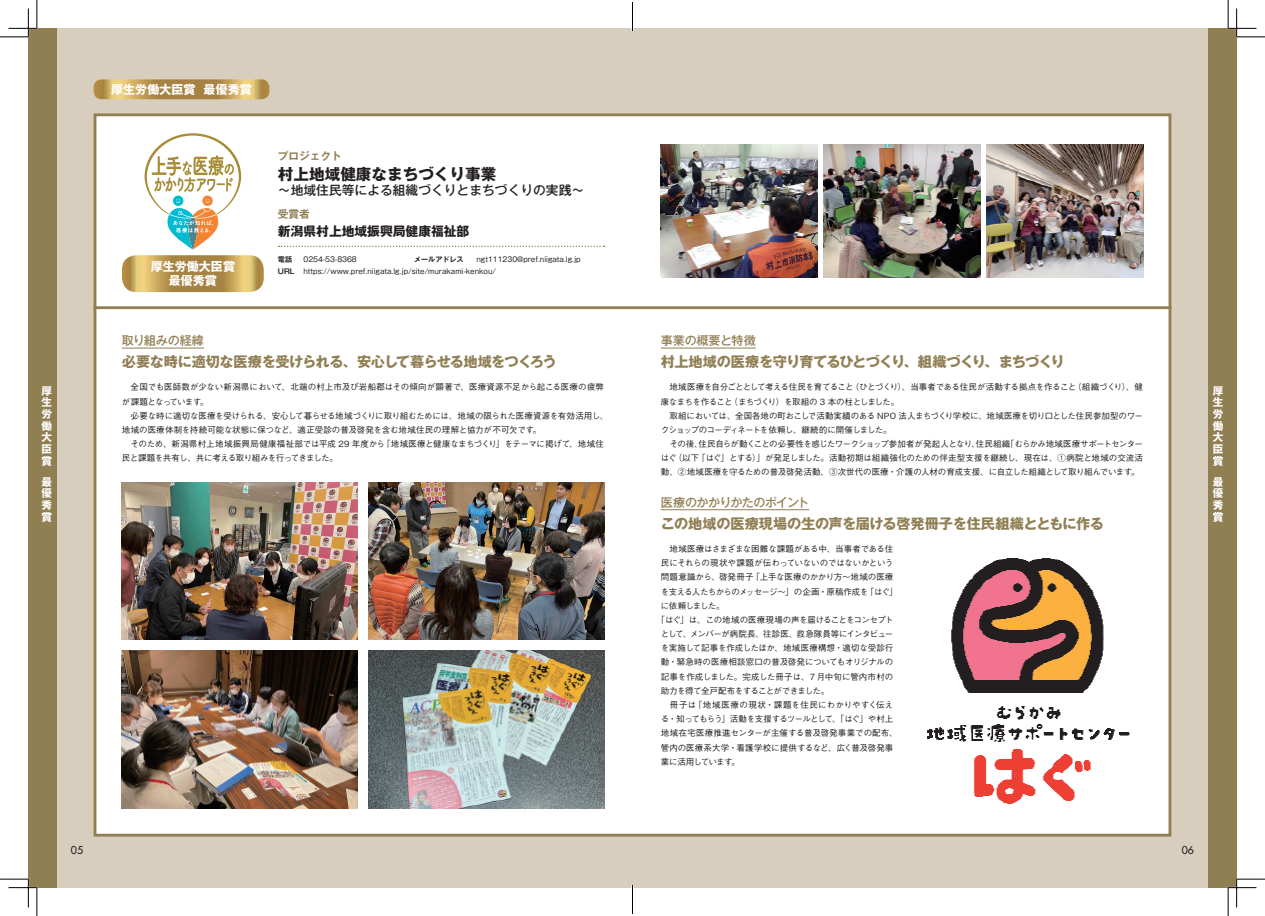
<style>
.page{position:relative;width:1265px;height:916px;background:#fff}
.page>*{position:absolute;margin:0;border:0;box-sizing:border-box;transform-origin:0 0}
.t1{font:700 15.6px "Gothic MB101 Pr 6";color:#231f20}
.t2{font:700 14.2px "Gothic MB101 Pr 6";letter-spacing:-.03em;color:#917f54}
.t3{font:700 14.2px "Gothic MB101 Pr 6";letter-spacing:-.05em;color:#917f54}
.t4{font:500 12.8px "Gothic MB101 Pr 6";color:#231f20}
.t5{font:700 12.8px "Gothic MB101 Pr 6";color:#231f20}
.t6{font:700 12px/14.2px "Gothic MB101 Pr 6";color:#fff;text-align:center}
.t7{font:500 12px "Gothic MB101 Pr 6";letter-spacing:-.04em;color:#917f54}
.t8{font:500 12px "Gothic MB101 Pr 6";letter-spacing:-.015em;color:#917f54}
.t9{font:700 10.6px/11.7px "Gothic MB101 Pr 6";color:#fff;text-align:justify}
.t10{font:700 10.6px "Gothic MB101 Pr 6 De";color:#917f54}
.t11{font:10.6px "Futura";color:#231f20}
.t12{font:500 8.5px/14.2px "Gothic BBB Pro";letter-spacing:-.025em;color:#231f20}
.t13{font:500 8.5px "Gothic BBB Pro";color:#231f20}
.t14{font:500 8.5px "Gothic BBB Pro";letter-spacing:-.075em;color:#231f20}
.t15{font:500 8.5px "Gothic BBB Pro";letter-spacing:-.005em;color:#231f20}
.t16{font:500 8.5px "Gothic BBB Pro";letter-spacing:-.085em;color:#231f20}
.t17{font:500 8.5px "Gothic BBB Pro";letter-spacing:-.055em;color:#231f20}
.t18{font:500 8.5px "Gothic BBB Pro";letter-spacing:-.05em;color:#231f20}
.t19{font:500 8.5px "Gothic BBB Pro";letter-spacing:.005em;color:#231f20}
.t20{font:500 8.5px "Gothic BBB Pro";letter-spacing:.035em;color:#231f20}
.t21{font:500 8.5px "Gothic BBB Pro";letter-spacing:-.1em;color:#231f20}
.t22{font:7.1px/12px "Gothic MB101 Pr 6";color:#231f20}
.t23{font:700 7.1px "Gothic MB101 Pr 6 De";color:#231f20}
.s1{font-family:"Gothic MB101 Pr 6 De";font-weight:700}
</style>
<div class="page">
<div style="left:28px;top:28px;width:1208px;height:859px;background:#d8cebe"></div>
<div style="left:28px;top:28px;width:29px;height:859px;background:#917f54"></div>
<div style="left:1208px;top:28px;width:28px;height:859px;background:#917f54"></div>
<div style="left:94px;top:113px;width:1077px;height:723px;background:#fff;border:3px solid #917f54"></div>
<hr style="left:94px;top:306px;width:1077px;height:3px;background:#917f54">
<img style="left:660px;top:145px;width:157px;height:133px">
<img style="left:823px;top:145px;width:157px;height:133px">
<img style="left:986px;top:145px;width:156px;height:133px">
<img style="left:927px;top:558px;width:203px;height:246px">
<svg style="left:94px;top:79px;width:175px;height:20px;background:#bf9d58"></svg>
<svg style="left:122px;top:255px;width:142px;height:37px;background:#c0a05b"></svg>
<svg style="left:145px;top:133px;width:96px;height:116px"></svg>
<svg style="left:279px;top:246px;width:325px;height:1px"></svg>
<hr style="left:122px;top:348px;width:82px;height:1px;background:#917f54">
<hr style="left:660px;top:348px;width:95px;height:1px;background:#917f54">
<hr style="left:660px;top:509px;width:149px;height:1px;background:#917f54">
<img style="left:122px;top:482px;width:235px;height:157px">
<img style="left:122px;top:651px;width:235px;height:157px">
<img style="left:369px;top:482px;width:235px;height:157px">
<img style="left:369px;top:651px;width:235px;height:157px">
<svg style="left:0;top:0;width:38px;height:38px"></svg>
<svg style="left:0;top:878px;width:38px;height:38px"></svg>
<svg style="left:1227px;top:0;width:37px;height:38px"></svg>
<svg style="left:1227px;top:878px;width:37px;height:38px"></svg>
<hr style="left:631px;top:10px;width:2px;height:21px;background:#fff">
<hr style="left:631px;top:885px;width:2px;height:21px;background:#fff">
<svg style="left:632px;top:3px;width:1px;height:28px"></svg>
<svg style="left:632px;top:885px;width:1px;height:28px"></svg>
<p class="t9" style="left:41px;top:384px;width:12px">厚生労働大臣賞</p>
<p class="t9" style="left:41px;top:475px;width:12px">最優秀賞</p>
<h3 class="t6" style="left:111px;top:82px;width:142px">厚生労働大臣賞 最優秀賞</h3>
<h3 class="t6" style="left:151px;top:259px;width:86px">厚生労働大臣賞最優秀賞</h3>
<p class="t10" style="left:278px;top:147px;width:65px">プロジェクト</p>
<h1 class="t1" style="left:278px;top:161px;width:220px">村上地域健康なまちづくり事業</h1>
<h3 class="t4" style="left:278px;top:180px;width:308px">～地域住民等による組織づくりとまちづくりの実践～</h3>
<p class="t10" style="left:278px;top:205px;width:33px">受賞者</p>
<h3 class="t5" style="left:278px;top:220px;width:193px">新潟県村上地域振興局健康福祉部</h3>
<p class="t23" style="left:278px;top:253px;width:16px">電話</p>
<p class="t22" style="left:303px;top:253px;width:55px">0254-53-8368</p>
<p class="t23" style="left:414px;top:253px;width:51px">メールアドレス</p>
<p class="t22" style="left:278px;top:253px;width:304px;text-indent:198px">ngt111230@pref.niigata.lg.jp<br><span class="s1">URL</span> https://www.pref.niigata.lg.jp/site/murakami-kenkou/</p>
<h3 class="t7" style="left:122px;top:331px;width:84px">取り組みの経緯</h3>
<h2 class="t2" style="left:122px;top:350px;width:436px">必要な時に適切な医療を受けられる、安心して暮らせる地域をつくろう</h2>
<p class="t12" style="left:122px;top:379px;width:488px">　全国でも医師数が少ない新潟県において、北端の村上市及び岩船郡はその傾向が顕著で、医療資源不足から起こる医療の疲弊が課題となっています。<br>　必要な時に適切な医療を受けられる、安心して暮らせる地域づくりに取り組むためには、地域の限られた医療資源を有効活用し、地域の医療体制を持続可能な状態に保つなど、適正受診の普及啓発を含む地域住民の理解と協力が不可欠です。<br>　そのため、新潟県村上地域振興局健康福祉部では平成 29 年度から「地域医療と健康なまちづくり」をテーマに掲げて、地域住民と課題を共有し、共に考える取り組みを行ってきました。</p>
<h3 class="t8" style="left:660px;top:331px;width:96px">事業の概要と特徴</h3>
<h2 class="t3" style="left:660px;top:350px;width:405px">村上地域の医療を守り育てるひとづくり、組織づくり、まちづくり</h2>
<p class="t12" style="left:660px;top:379px;width:483px">　地域医療を自分ごととして考える住民を育てること（ひとづくり）、当事者である住民が活動する拠点を作ること（組織づくり）、健康なまちを作ること（まちづくり）を取組の 3 本の柱としました。<br>　取組においては、全国各地の町おこしで活動実績のある NPO 法人まちづくり学校に、地域医療を切り口とした住民参加型のワークショップのコーディネートを依頼し、継続的に開催しました。<br>　その後、住民自らが動くことの必要性を感じたワークショップ参加者が発起人となり、住民組織「むらかみ地域医療サポートセンターはぐ（以下「はぐ」とする）」が発足しました。活動初期は組織強化のための伴走型支援を継続し、現在は、①病院と地域の交流活動、②地域医療を守るための普及啓発活動、③次世代の医療・介護の人材の育成支援、に自立した組織として取り組んでいます。</p>
<h3 class="t7" style="left:660px;top:492px;width:150px">医療のかかりかたのポイント</h3>
<h2 class="t2" style="left:660px;top:511px;width:444px">この地域の医療現場の生の声を届ける啓発冊子を住民組織とともに作る</h2>
<p class="t12" style="left:660px;top:540px;width:234px">　地域医療はさまざまな困難な課題がある中、当事者である住</p>
<p class="t12" style="left:660px;top:555px;width:234px">民にそれらの現状や課題が伝わっていないのではないかという</p>
<p class="t13" style="left:660px;top:570px;width:234px">問題意識から、啓発冊子「上手な医療のかかり方～地域の医療</p>
<p class="t14" style="left:660px;top:584px;width:238px">を支える人たちからのメッセージ～」の企画・原稿作成を「はぐ」</p>
<p class="t21" style="left:660px;top:598px;width:65px">に依頼しました。</p>
<p class="t17" style="left:656px;top:613px;width:238px">「はぐ」は、この地域の医療現場の声を届けることをコンセプト</p>
<p class="t18" style="left:660px;top:627px;width:234px">として、メンバーが病院長、往診医、救急隊員等にインタビュー</p>
<p class="t15" style="left:660px;top:641px;width:234px">を実施して記事を作成したほか、地域医療構想・適切な受診行</p>
<p class="t13" style="left:660px;top:655px;width:234px">動・緊急時の医療相談窓口の普及啓発についてもオリジナルの</p>
<p class="t15" style="left:660px;top:669px;width:234px">記事を作成しました。完成した冊子は、7 月中旬に管内市村の</p>
<p class="t14" style="left:660px;top:683px;width:170px">助力を得て全戸配布をすることができました。</p>
<p class="t20" style="left:660px;top:698px;width:234px">　冊子は「地域医療の現状・課題を住民にわかりやすく伝え</p>
<p class="t16" style="left:660px;top:712px;width:234px">る・知ってもらう」活動を支援するツールとして、「はぐ」や村上</p>
<p class="t19" style="left:660px;top:726px;width:238px">地域在宅医療推進センターが主催する普及啓発事業での配布、</p>
<p class="t13" style="left:660px;top:740px;width:234px">管内の医療系大学・看護学校に提供するなど、広く普及啓発事</p>
<p class="t14" style="left:660px;top:754px;width:80px">業に活用しています。</p>
<p class="t9" style="left:1212px;top:384px;width:12px">厚生労働大臣賞</p>
<p class="t9" style="left:1212px;top:475px;width:12px">最優秀賞</p>
<p class="t11" style="left:71px;top:843px;width:14px">05</p>
<p class="t11" style="left:1181px;top:843px;width:14px">06</p>
</div>
